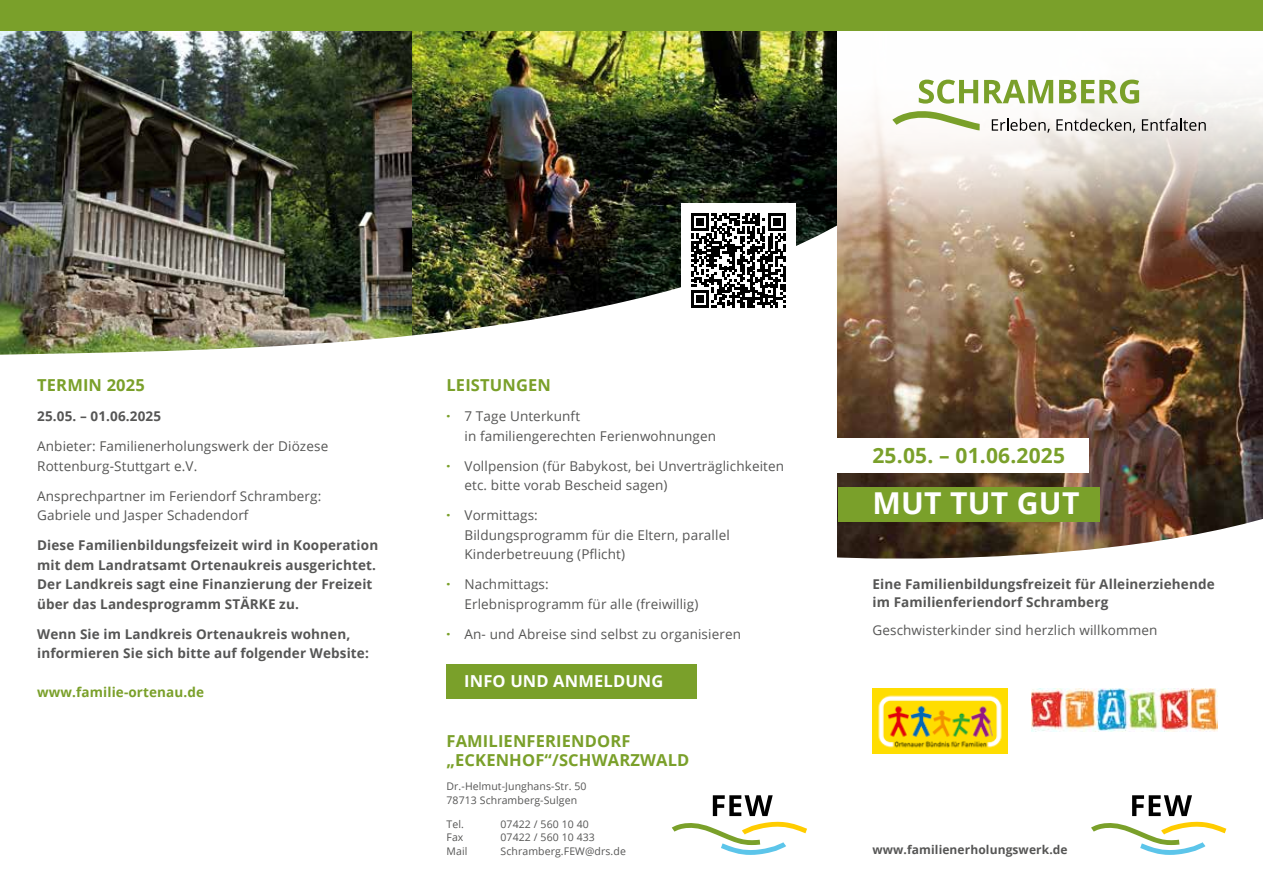
<style>
.page{position:relative;width:1263px;height:893px;background:#fff}
.page>*{position:absolute;margin:0;border:0;box-sizing:border-box;transform-origin:0 0}
.t1{font:700 30.15px "Open Sans";letter-spacing:.01em;color:#fff}
.t2{font:700 21px "Open Sans";letter-spacing:.01em;color:#7aa02a}
.t3{font:700 16.5px/19.5px "Open Sans";letter-spacing:.01em;color:#7aa02a}
.t4{font:700 16.5px "Open Sans";letter-spacing:.01em;color:#fff}
.t5{font:13.5px/19.5px "Open Sans";letter-spacing:.01em;color:#565655}
.t6{font:700 13.5px/19.5px "Open Sans";letter-spacing:.01em;color:#565655}
.t7{font:700 13.5px "Open Sans";letter-spacing:.01em;color:#7aa02a}
.t8{font:700 12px "Open Sans";letter-spacing:.01em;color:#565655}
.t9{font:10.5px/13.5px "Open Sans";letter-spacing:.01em;color:#565655}
.s1{font-weight:800;color:#7aa02a}
</style>
<div class="page">
<img style="left:0;top:30px;width:412px;height:188px">
<img style="left:412px;top:30px;width:426px;height:188px">
<img style="left:0;top:218px;width:838px;height:220px">
<img style="left:838px;top:231px;width:425px;height:220px">
<svg style="left:837px;top:451px;width:426px;height:379px"></svg>
<svg style="left:838px;top:30px;width:425px;height:201px"></svg>
<svg style="left:892px;top:80px;width:314px;height:53px"></svg>
<div style="left:0;top:0;width:1263px;height:30px;background:#7aa02a"></div>
<div style="left:681px;top:203px;width:115px;height:115px;background:#fff"></div>
<svg style="left:691px;top:213px;width:95px;height:95px"></svg>
<div style="left:446px;top:665px;width:251px;height:34px;background:#7aa02a"></div>
<div style="left:823px;top:438px;width:266px;height:34px;background:#fff"></div>
<div style="left:838px;top:487px;width:261px;height:34px;background:#7aa02a"></div>
<svg style="left:1091px;top:795px;width:135px;height:60px"></svg>
<svg style="left:672px;top:795px;width:135px;height:60px"></svg>
<img style="left:1031px;top:689px;width:186px;height:42px">
<img style="left:872px;top:689px;width:135px;height:65px">
<p class="t3" style="left:37px;top:375px;width:109px">TERMIN 2025</p>
<p class="t6" style="left:37px;top:406px;width:125px">25.05. – 01.06.2025</p>
<p class="t5" style="left:37px;top:436px;width:293px">Anbieter: Familienerholungswerk der Diözese<br>Rottenburg-Stuttgart e.V.</p>
<p class="t5" style="left:37px;top:486px;width:286px">Ansprechpartner im Feriendorf Schramberg:<br>Gabriele und Jasper Schadendorf</p>
<p class="t6" style="left:37px;top:535px;width:342px">Diese Familienbildungsfeizeit wird in Kooperation mit dem Landratsamt Ortenaukreis ausgerichtet.<br>Der Landkreis sagt eine Finanzierung der Freizeit über das Landesprogramm STÄRKE zu.</p>
<p class="t6" style="left:37px;top:624px;width:333px">Wenn Sie im Landkreis Ortenaukreis wohnen, informieren Sie sich bitte auf folgender Website:</p>
<p class="t7" style="left:37px;top:683px;width:168px">www.familie-ortenau.de</p>
<p class="t3" style="left:446px;top:375px;width:106px">LEISTUNGEN</p>
<p class="t5" style="left:464px;top:406px;width:253px;text-indent:-18px"><span class="s1">·</span> 7 Tage Unterkunft<br>in familiengerechten Ferienwohnungen</p>
<p class="t5" style="left:464px;top:456px;width:321px;text-indent:-18px"><span class="s1">·</span> Vollpension (für Babykost, bei Unverträglich keiten etc. bitte vorab Bescheid sagen)</p>
<p class="t5" style="left:464px;top:505px;width:267px;text-indent:-18px"><span class="s1">·</span> Vormittags:<br>Bildungsprogramm für die Eltern, parallel<br>Kinderbetreuung (Pflicht)</p>
<p class="t5" style="left:464px;top:574px;width:235px;text-indent:-18px"><span class="s1">·</span> Nachmittags:<br>Erlebnisprogramm für alle (freiwillig)</p>
<p class="t5" style="left:446px;top:624px;width:296px"><span class="s1">·</span> An- und Abreise sind selbst zu organisieren</p>
<p class="t4" style="left:464px;top:670px;width:201px">INFO UND ANMELDUNG</p>
<h2 class="t2" style="left:872px;top:441px;width:194px">25.05. – 01.06.2025</h2>
<h1 class="t1" style="left:872px;top:482px;width:209px">MUT TUT GUT</h1>
<p class="t6" style="left:872px;top:574px;width:344px;line-height:18px">Eine Familienbildungsfreizeit für Alleinerziehende im Familienferiendorf Schramberg</p>
<p class="t5" style="left:872px;top:620px;width:287px">Geschwisterkinder sind herzlich willkommen</p>
<p class="t3" style="left:446px;top:730px;width:244px">FAMILIENFERIENDORF „ECKENHOF“/SCHWARZWALD</p>
<p class="t9" style="left:446px;top:779px;width:142px">Dr.-Helmut-Junghans-Str. 50<br>78713 Schramberg-Sulgen</p>
<p class="t9" style="left:446px;top:817px;width:19px">Tel.</p>
<p class="t9" style="left:500px;top:817px;width:90px">07422 / 560 10 40</p>
<p class="t9" style="left:446px;top:830px;width:18px">Fax</p>
<p class="t9" style="left:500px;top:830px;width:96px">07422 / 560 10 433</p>
<p class="t9" style="left:446px;top:844px;width:22px">Mail</p>
<p class="t9" style="left:500px;top:844px;width:127px">Schramberg.FEW@drs.de</p>
<p class="t8" style="left:872px;top:841px;width:197px">www.familienerholungswerk.de</p>
</div>
